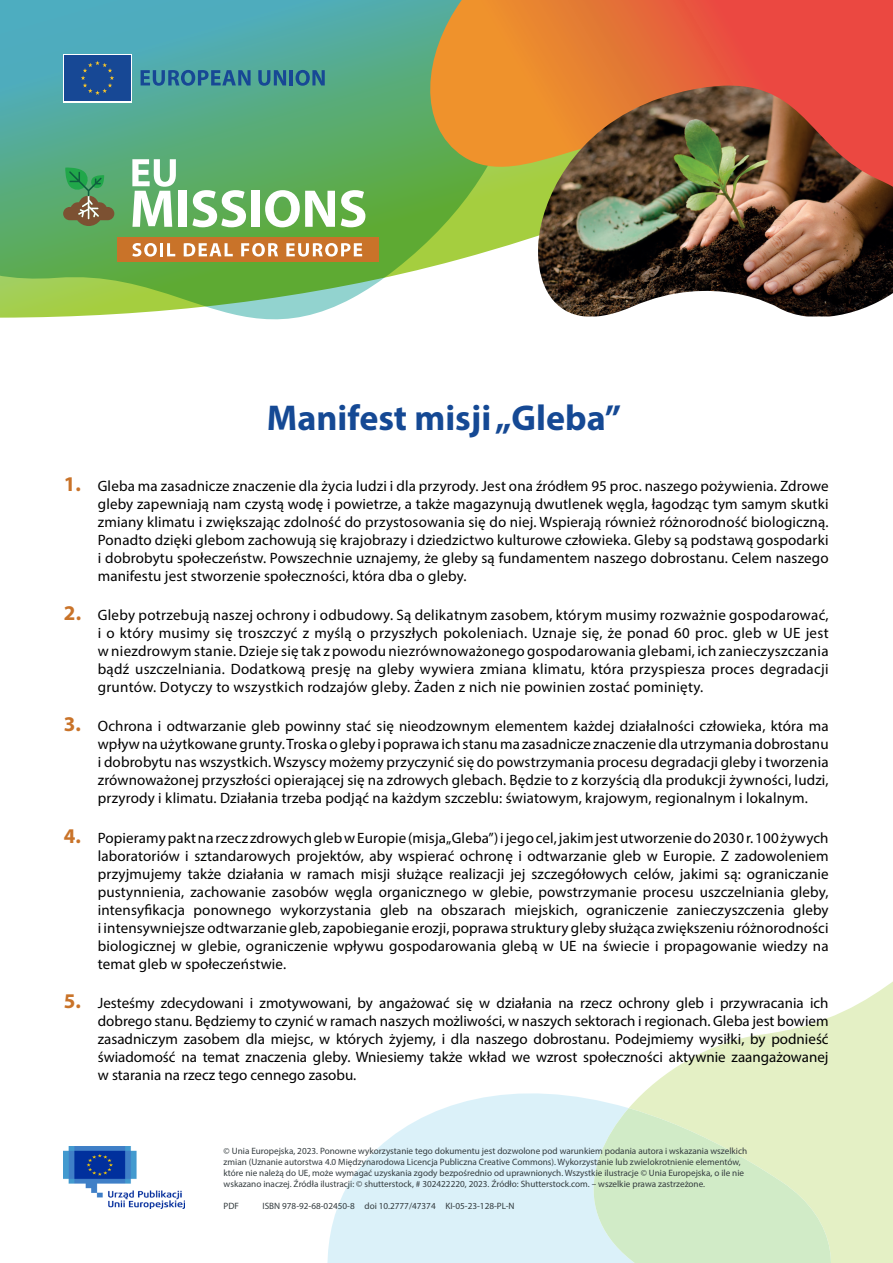
<style>
.page{position:relative;width:893px;height:1263px;background:#fff}
.page>*{position:absolute;margin:0;border:0;box-sizing:border-box;transform-origin:0 0}
.t1{font:700 36px "Myriad Pro";color:#154994}
.t2{font:15px/18px "Myriad Pro";letter-spacing:.01em;color:#000001;text-align:justify}
.t3{font:9.15px/10.9px "Myriad Pro";color:#343c3f}
.s1{font-weight:700;font-size:21px;color:#c97329}
</style>
<div class="page">
<svg style="left:665px;top:981px;width:228px;height:282px;fill:#e4f0c5"></svg>
<svg style="left:327px;top:1075px;width:484px;height:188px;fill:#dbf1f9"></svg>
<svg style="left:571px;top:1108px;width:272px;height:155px;background:#d7edcd"></svg>
<svg style="left:0;top:0;width:538px;height:320px;background:#70b889"></svg>
<svg style="left:417px;top:0;width:476px;height:232px;background:#d17f3c"></svg>
<div style="left:63px;top:54px;width:69px;height:48px;background:#fff"></div>
<div style="left:64px;top:55px;width:67px;height:46px;background:#174895"></div>
<svg style="left:81px;top:61px;width:33px;height:34px"></svg>
<svg style="left:141px;top:70px;width:110px;height:16px;background:#357a9a"></svg>
<svg style="left:258px;top:70px;width:28px;height:16px"></svg>
<hr style="left:289px;top:70px;width:4px;height:15px;background:#174895">
<svg style="left:295px;top:70px;width:30px;height:16px"></svg>
<div style="left:118px;top:237px;width:261px;height:24px;background:#c97329"></div>
<svg style="left:132px;top:159px;width:44px;height:68px"></svg>
<div style="left:179px;top:191px;width:8px;height:36px;background:#fff"></div>
<svg style="left:192px;top:190px;width:54px;height:37px"></svg>
<div style="left:252px;top:191px;width:8px;height:36px;background:#fff"></div>
<svg style="left:265px;top:190px;width:70px;height:37px"></svg>
<svg style="left:341px;top:190px;width:24px;height:37px"></svg>
<svg style="left:132px;top:243px;width:43px;height:14px"></svg>
<svg style="left:184px;top:243px;width:49px;height:13px"></svg>
<svg style="left:241px;top:243px;width:37px;height:14px"></svg>
<svg style="left:286px;top:243px;width:76px;height:14px"></svg>
<svg style="left:63px;top:167px;width:51px;height:59px;background:#5e925c"></svg>
<img style="left:538px;top:86px;width:355px;height:230px">
<img style="left:64px;top:1147px;width:120px;height:62px">
<h1 class="t1" style="left:267px;top:394px;width:356px">Manifest misji „Gleba”</h1>
<p class="t2" style="left:98px;top:477px;width:732px;text-indent:-34px"><span class="s1">1.</span> Gleba ma zasadnicze znaczenie dla życia ludzi i dla przyrody. Jest ona źródłem 95 proc. naszego pożywienia. Zdrowe gleby zapewniają nam czystą wodę i powietrze, a także magazynują dwutlenek węgla, łagodząc tym samym skutki zmiany klimatu i zwiększając zdolność do przystosowania się do niej. Wspierają również różnorodność biologiczną.<br>Ponadto dzięki glebom zachowują się krajobrazy i dziedzictwo kulturowe człowieka. Gleby są podstawą gospodarki i dobrobytu społeczeństw. Powszechnie uznajemy, że gleby są fundamentem naszego dobrostanu. Celem naszego manifestu jest stworzenie społeczności, która dba o gleby.</p>
<p class="t2" style="left:98px;top:606px;width:732px;text-indent:-34px"><span class="s1">2.</span> Gleby potrzebują naszej ochrony i odbudowy. Są delikatnym zasobem, którym musimy rozważnie gospodarować, i o który musimy się troszczyć z myślą o przyszłych pokoleniach. Uznaje się, że ponad 60 proc. gleb w UE jest w niezdrowym stanie. Dzieje się tak z powodu niezrównoważonego gospodarowania glebami, ich zanieczyszczania bądź uszczelniania. Dodatkową presję na gleby wywiera zmiana klimatu, która przyspiesza proces degradacji gruntów. Dotyczy to wszystkich rodzajów gleby. Żaden z nich nie powinien zostać pominięty.</p>
<p class="t2" style="left:98px;top:717px;width:732px;text-indent:-34px"><span class="s1">3.</span> Ochrona i odtwarzanie gleb powinny stać się nieodzownym elementem każdej działalności człowieka, która ma wpływ na użytkowane grunty. Troska o gleby i poprawa ich stanu ma zasadnicze znaczenie dla utrzymania dobrostanu i dobrobytu nas wszystkich. Wszyscy możemy przyczynić się do powstrzymania procesu degradacji gleby i tworzenia zrównoważonej przyszłości opierającej się na zdrowych glebach. Będzie to z korzyścią dla produkcji żywności, ludzi, przyrody i klimatu. Działania trzeba podjąć na każdym szczeblu: światowym, krajowym, regionalnym i lokalnym.</p>
<p class="t2" style="left:98px;top:828px;width:732px;text-indent:-34px"><span class="s1">4.</span> Popieramy pakt na rzecz zdrowych gleb w Europie (misja „Gleba”) i jego cel, jakim jest utworzenie do 2030 r. 100 żywych laboratoriów i sztandarowych projektów, aby wspierać ochronę i odtwarzanie gleb w Europie. Z zadowoleniem przyjmujemy także działania w ramach misji służące realizacji jej szczegółowych celów, jakimi są: ograniczanie pustynnienia, zachowanie zasobów węgla organicznego w glebie, powstrzymanie procesu uszczelniania gleby, intensyfikacja ponownego wykorzystania gleb na obszarach miejskich, ograniczenie zanieczyszczenia gleby i intensywniejsze odtwarzanie gleb, zapobieganie erozji, poprawa struktury gleby służąca zwiększeniu różnorodności biologicznej w glebie, ograniczenie wpływu gospodarowania glebą w UE na świecie i propagowanie wiedzy na temat gleb w społeczeństwie.</p>
<p class="t2" style="left:98px;top:994px;width:732px;text-indent:-34px"><span class="s1">5.</span> Jesteśmy zdecydowani i zmotywowani, by angażować się w działania na rzecz ochrony gleb i przywracania ich dobrego stanu. Będziemy to czynić w ramach naszych możliwości, w naszych sektorach i regionach. Gleba jest bowiem zasadniczym zasobem dla miejsc, w których żyjemy, i dla naszego dobrostanu. Podejmiemy wysiłki, by podnieść świadomość na temat znaczenia gleby. Wniesiemy także wkład we wzrost społeczności aktywnie zaangażowanej w starania na rzecz tego cennego zasobu.</p>
<p class="t3" style="left:224px;top:1145px;width:525px">© Unia Europejska, 2023. Ponowne wykorzystanie tego dokumentu jest dozwolone pod warunkiem podania autora i wskazania wszelkich zmian (Uznanie autorstwa 4.0 Międzynarodowa Licencja Publiczna Creative Commons). Wykorzystanie lub zwielokrotnienie elementów, które nie należą do UE, może wymagać uzyskania zgody bezpośrednio od uprawnionych. Wszystkie ilustracje © Unia Europejska, o ile nie wskazano inaczej. Źródła ilustracji: © shutterstock, # 302422220, 2023. Źródło: Shutterstock.com. – wszelkie prawa zastrzeżone.</p>
<p class="t3" style="left:224px;top:1200px;width:17px">PDF</p>
<p class="t3" style="left:262px;top:1200px;width:254px">ISBN 978-92-68-02450-8 doi 10.2777/47374 KI-05-23-128-PL-N</p>
</div>
